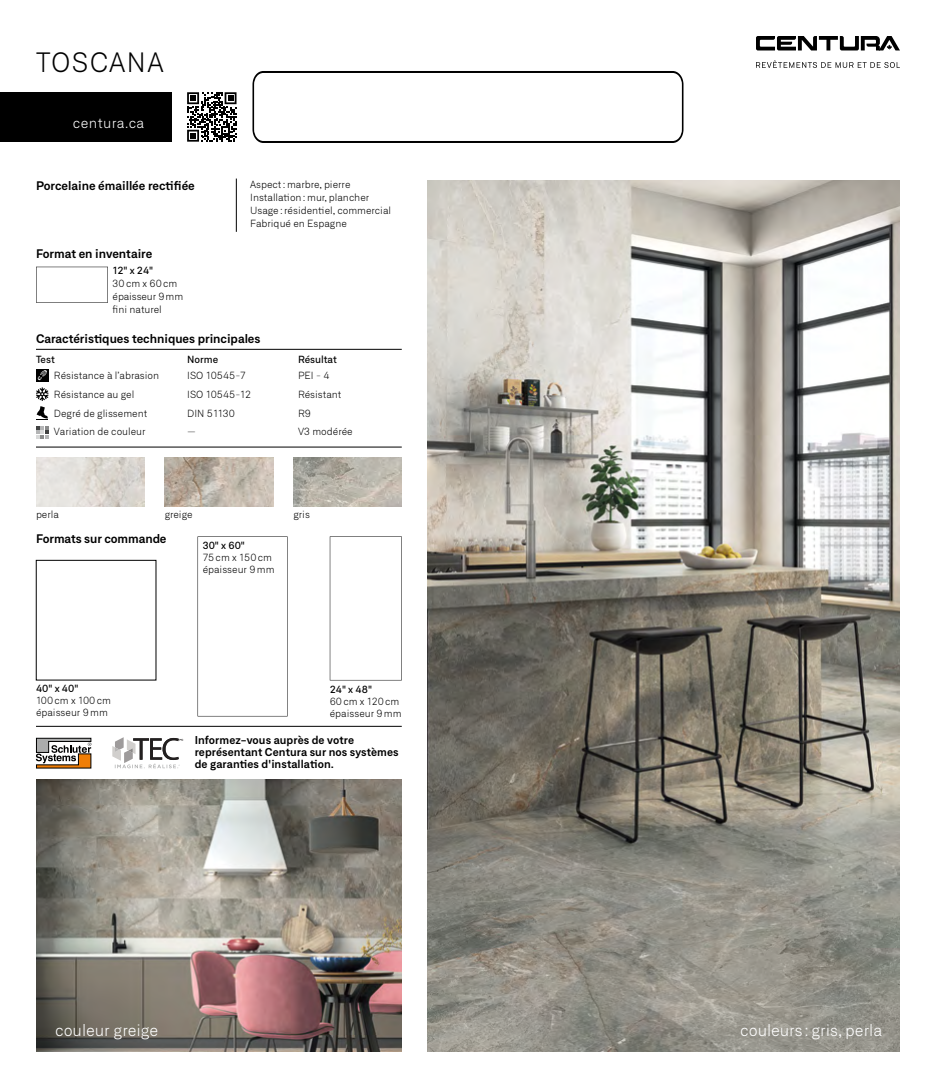
<style>
.page{position:relative;width:936px;height:1080px;background:#fff}
.page>*{position:absolute;margin:0;border:0;box-sizing:border-box;transform-origin:0 0}
.t1{font:300 27px "Neufile Grotesk";letter-spacing:.05em;color:#000}
.t2{font:300 16px "Neufile Grotesk";color:#fff}
.t3{font:300 14px "Neufile Grotesk";letter-spacing:.03em;color:#fff}
.t4{font:600 12px "Neufile Grotesk";color:#000}
.t5{font:600 11px/12px "Neufile Grotesk";letter-spacing:.01em;color:#000}
.t6{font:300 10px/18.8px "Neufile Grotesk";color:#000}
.t7{font:500 10px "Neufile Grotesk";color:#000}
</style>
<div class="page">
<img style="left:428px;top:181px;width:472px;height:870px">
<img style="left:36px;top:780px;width:366px;height:271px">
<hr style="left:36px;top:726px;width:366px;height:1px;background:#000">
<hr style="left:236px;top:179px;width:1px;height:53px;background:#000">
<img style="left:36px;top:457px;width:108px;height:49px">
<img style="left:165px;top:457px;width:108px;height:49px">
<img style="left:293px;top:457px;width:109px;height:49px">
<svg style="left:36px;top:267px;width:72px;height:36px"></svg>
<svg style="left:330px;top:536px;width:72px;height:144px"></svg>
<svg style="left:198px;top:536px;width:90px;height:180px"></svg>
<svg style="left:187px;top:92px;width:50px;height:50px"></svg>
<hr style="left:36px;top:349px;width:366px;height:1px;background:#000">
<hr style="left:36px;top:447px;width:366px;height:1px;background:#000">
<svg style="left:36px;top:387px;width:13px;height:33px"></svg>
<svg style="left:36px;top:426px;width:13px;height:13px"></svg>
<div style="left:36px;top:369px;width:13px;height:12px;background:#000"></div>
<svg style="left:38px;top:370px;width:9px;height:10px"></svg>
<svg style="left:756px;top:60px;width:144px;height:8px"></svg>
<svg style="left:756px;top:36px;width:144px;height:14px"></svg>
<div style="left:0;top:92px;width:171px;height:50px;background:#000"></div>
<svg style="left:36px;top:738px;width:55px;height:30px"></svg>
<svg style="left:112px;top:737px;width:71px;height:31px"></svg>
<svg style="left:252px;top:71px;width:432px;height:72px"></svg>
<h1 class="t1" style="left:36px;top:46px;width:129px">TOSCANA</h1>
<h3 class="t3" style="left:73px;top:114px;width:73px">centura.ca</h3>
<p class="t4" style="left:36px;top:177px;width:160px">Porcelaine émaillée rectifiée</p>
<p class="t6" style="left:250px;top:178px;width:142px;line-height:13px">Aspect: marbre, pierre<br>Installation: mur, plancher<br>Usage: résidentiel, commercial<br>Fabriqué en Espagne</p>
<p class="t4" style="left:36px;top:245px;width:118px">Format en inventaire</p>
<p class="t7" style="left:113px;top:264px;width:42px">12" x 24"</p>
<p class="t6" style="left:113px;top:277px;width:72px;line-height:13px">30cm x 60cm épaisseur 9mm fini naturel</p>
<p class="t4" style="left:36px;top:330px;width:226px">Caractéristiques techniques principales</p>
<p class="t7" style="left:36px;top:353px;width:20px">Test</p>
<p class="t7" style="left:187px;top:353px;width:33px">Norme</p>
<p class="t7" style="left:298px;top:353px;width:40px">Résultat</p>
<p class="t6" style="left:54px;top:366px;width:107px">Résistance à l’abrasion<br>Résistance au gel<br>Degré de glissement<br>Variation de couleur</p>
<p class="t6" style="left:187px;top:366px;width:65px">ISO 10545-7<br>ISO 10545-12<br>DIN 51130<br>—</p>
<p class="t6" style="left:298px;top:366px;width:56px">PEI - 4<br>Résistant<br>R9<br>V3 modérée</p>
<p class="t6" style="left:36px;top:505px;width:25px">perla</p>
<p class="t6" style="left:165px;top:505px;width:29px">greige</p>
<p class="t6" style="left:293px;top:505px;width:18px">gris</p>
<p class="t4" style="left:36px;top:531px;width:132px">Formats sur commande</p>
<p class="t7" style="left:203px;top:539px;width:44px">30" x 60"</p>
<p class="t6" style="left:203px;top:551px;width:73px;line-height:12px">75cm x 150cm épaisseur 9mm</p>
<p class="t7" style="left:36px;top:682px;width:44px">40" x 40"</p>
<p class="t6" style="left:36px;top:695px;width:77px;line-height:12px">100cm x 100cm épaisseur 9mm</p>
<p class="t7" style="left:330px;top:683px;width:44px">24" x 48"</p>
<p class="t6" style="left:330px;top:695px;width:73px;line-height:12px">60cm x 120cm épaisseur 9mm</p>
<p class="t5" style="left:195px;top:734px;width:205px">Informez-vous auprès de votre représentant Centura sur nos systèmes de garanties d'installation.</p>
<h2 class="t2" style="left:55px;top:1021px;width:105px">couleur greige</h2>
<h2 class="t2" style="left:740px;top:1021px;width:143px">couleurs : gris, perla</h2>
</div>
